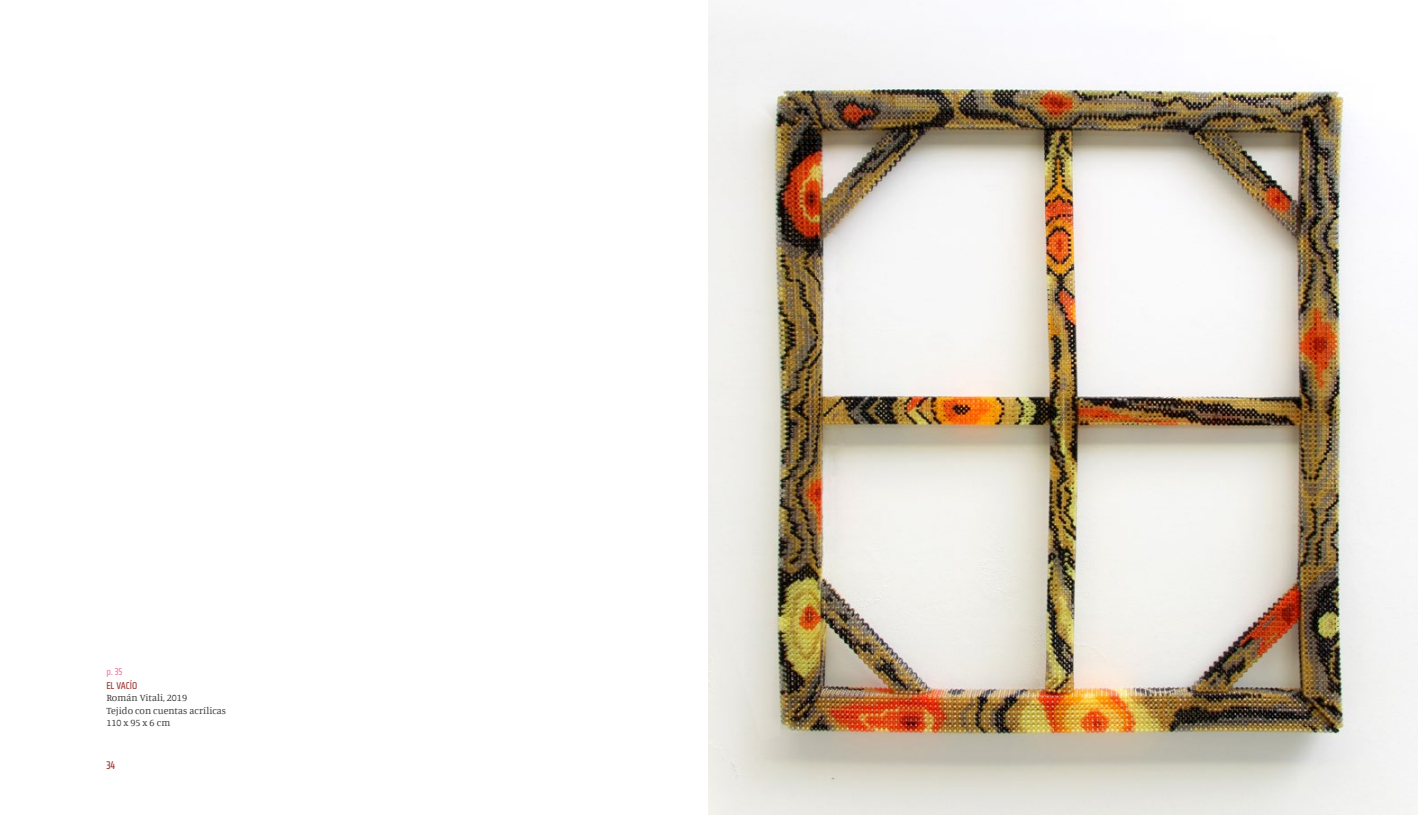
<style>
.page{position:relative;width:1418px;height:815px;background:#fff}
.page>*{position:absolute;margin:0;border:0;box-sizing:border-box;transform-origin:0 0}
.t1{font:500 11.25px "Saira Condensed";color:#a33f3f}
.t2{font:10px/12.5px "Manuale";color:#3c3c3b}
.t3{font:500 10px "Saira Condensed";color:#a33f3f}
.t4{font:500 10px "Saira Condensed";color:#ef84a0}
</style>
<div class="page">
<img style="left:709px;top:5px;width:708px;height:810px">
<p class="t4" style="left:106px;top:664px;width:18px">p. 35</p>
<p class="t3" style="left:106px;top:678px;width:32px">EL VACÍO</p>
<p class="t2" style="left:106px;top:691px;width:121px">Román Vitali, 2019<br>Tejido con cuentas acrílicas<br>110 x 95 x 6 cm</p>
<p class="t1" style="left:106px;top:757px;width:10px">34</p>
</div>
